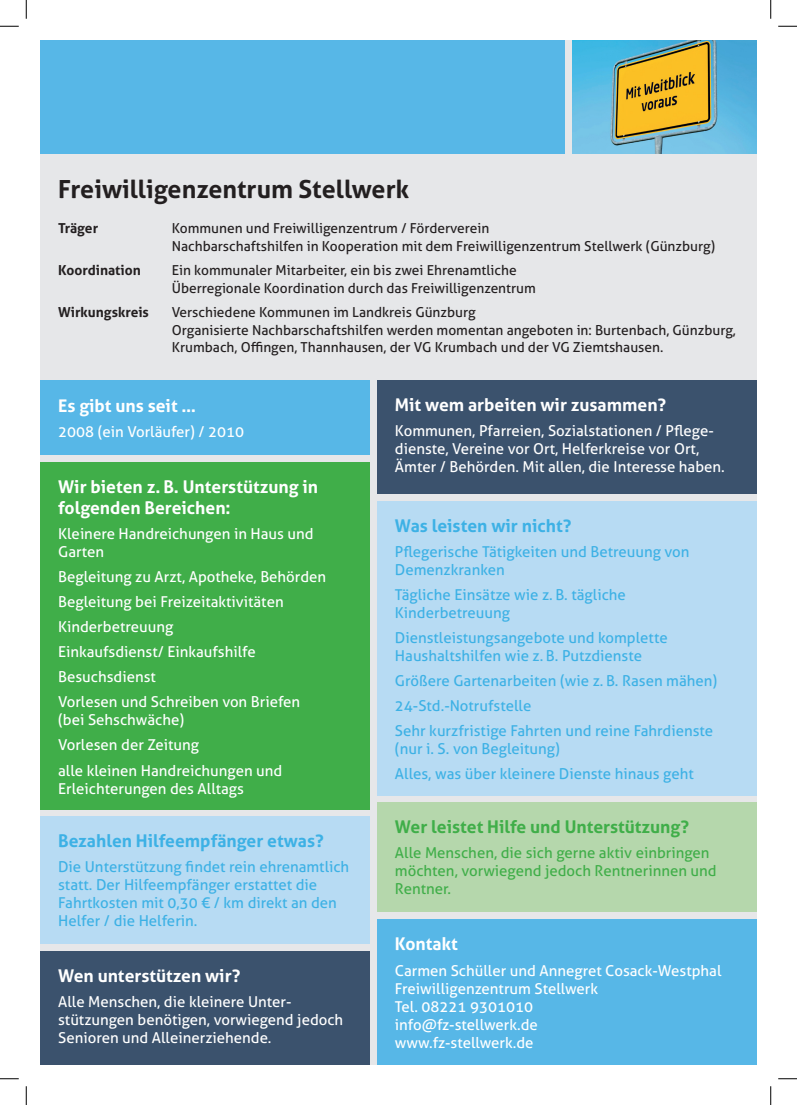
<style>
.page{position:relative;width:797px;height:1105px;background:#fff}
.page>*{position:absolute;margin:0;border:0;box-sizing:border-box;transform-origin:0 0}
.t1{font:700 25px "Aller";color:#231f20}
.t2{font:700 17.5px/21px "Aller";color:#fff}
.t3{font:700 17.5px "Aller";color:#3db1e5}
.t4{font:700 17.5px "Aller";color:#40ae49}
.t5{font:15px/18px "Aller";color:#fff}
.t6{font:15px/18px "Aller";color:#3db1e5}
.t7{font:15px/18px "Aller";color:#40ae49}
.t8{font:13.75px/17.5px "Aller";color:#231f20}
.t9{font:700 13.75px "Aller";color:#231f20}
</style>
<div class="page">
<div style="left:40px;top:40px;width:716px;height:1024px;background:#e6e7e9"></div>
<div style="left:40px;top:40px;width:525px;height:114px;background:#57b7e7"></div>
<img style="left:572px;top:40px;width:184px;height:114px">
<div style="left:40px;top:381px;width:330px;height:74px;background:#57b7e7"></div>
<div style="left:377px;top:919px;width:379px;height:145px;background:#57b7e7"></div>
<div style="left:40px;top:462px;width:330px;height:347px;background:#40ae49"></div>
<div style="left:40px;top:816px;width:330px;height:128px;background:#b7dbf3"></div>
<div style="left:377px;top:802px;width:379px;height:110px;background:#b5d7ac"></div>
<div style="left:40px;top:951px;width:330px;height:113px;background:#3b526d"></div>
<div style="left:377px;top:381px;width:379px;height:113px;background:#3b526d"></div>
<div style="left:377px;top:501px;width:379px;height:294px;background:#b7dbf3"></div>
<svg style="left:0;top:25px;width:19px;height:2px"></svg>
<svg style="left:778px;top:25px;width:19px;height:2px"></svg>
<svg style="left:0;top:1078px;width:19px;height:1px"></svg>
<svg style="left:778px;top:1078px;width:19px;height:1px"></svg>
<svg style="left:25px;top:0;width:2px;height:19px"></svg>
<svg style="left:25px;top:1086px;width:2px;height:19px"></svg>
<svg style="left:770px;top:0;width:1px;height:19px"></svg>
<svg style="left:770px;top:1086px;width:1px;height:19px"></svg>
<h1 class="t1" style="left:58px;top:174px;width:352px">Freiwilligenzentrum Stellwerk</h1>
<p class="t9" style="left:58px;top:220px;width:42px">Träger</p>
<p class="t8" style="left:172px;top:219px;width:545px">Kommunen und Freiwilligenzentrum / Förderverein<br>Nachbarschaftshilfen in Kooperation mit dem Freiwilligenzentrum Stellwerk (Günzburg)</p>
<p class="t9" style="left:58px;top:262px;width:84px">Koordination</p>
<p class="t8" style="left:172px;top:261px;width:366px">Ein kommunaler Mitarbeiter, ein bis zwei Ehrenamtliche<br>Überregionale Koordination durch das Freiwilligenzentrum</p>
<p class="t9" style="left:58px;top:304px;width:92px">Wirkungskreis</p>
<p class="t8" style="left:172px;top:304px;width:565px">Verschiedene Kommunen im Landkreis Günzburg<br>Organisierte Nachbarschaftshilfen werden momentan angeboten in: Burtenbach, Günzburg,<br>Krumbach, Offingen, Thannhausen, der VG Krumbach und der VG Ziemtshausen.</p>
<p class="t2" style="left:58px;top:395px;width:139px">Es gibt uns seit …</p>
<p class="t5" style="left:58px;top:422px;width:188px">2008 (ein Vorläufer) / 2010</p>
<p class="t2" style="left:58px;top:476px;width:261px">Wir bieten z. B. Unterstützung in folgenden Bereichen:</p>
<p class="t5" style="left:58px;top:524px;width:257px">Kleinere Handreichungen in Haus und<br>Garten</p>
<p class="t5" style="left:58px;top:564px;width:269px;line-height:25.1px">Begleitung zu Arzt, Apotheke, Behörden<br>Begleitung bei Freizeitaktivitäten<br>Kinderbetreuung<br>Einkaufsdienst/ Einkaufshilfe<br>Besuchsdienst<br>Vorlesen und Schreiben von Briefen</p>
<p class="t5" style="left:58px;top:707px;width:226px;line-height:25.1px">(bei Sehschwäche)<br>Vorlesen der Zeitung<br>alle kleinen Handreichungen und</p>
<p class="t5" style="left:58px;top:779px;width:187px">Erleichterungen des Alltags</p>
<p class="t3" style="left:58px;top:830px;width:267px">Bezahlen Hilfeempfänger etwas?</p>
<p class="t6" style="left:58px;top:858px;width:293px">Die Unterstützung findet rein ehrenamtlich statt. Der Hilfeempfänger erstattet die Fahrtkosten mit 0,30 € / km direkt an den Helfer / die Helferin.</p>
<p class="t2" style="left:58px;top:965px;width:184px">Wen unterstützen wir?</p>
<p class="t5" style="left:58px;top:992px;width:287px">Alle Menschen, die kleinere Unter&shy;stützungen benötigen, vorwiegend jedoch<br>Senioren und Alleinerziehende.</p>
<p class="t2" style="left:395px;top:394px;width:273px">Mit wem arbeiten wir zusammen?</p>
<p class="t5" style="left:395px;top:422px;width:331px">Kommunen, Pfarreien, Sozialstationen / Pflege&shy;dienste, Vereine vor Ort, Helferkreise vor Ort,<br>Ämter / Behörden. Mit allen, die Interesse haben.</p>
<p class="t3" style="left:395px;top:515px;width:178px">Was leisten wir nicht?</p>
<p class="t6" style="left:395px;top:542px;width:296px">Pflegerische Tätigkeiten und Betreuung von<br>Demenzkranken</p>
<p class="t6" style="left:395px;top:585px;width:232px">Tägliche Einsätze wie z. B. tägliche<br>Kinderbetreuung</p>
<p class="t6" style="left:395px;top:629px;width:274px">Dienstleistungsangebote und komplette<br>Haushaltshilfen wie z. B. Putzdienste</p>
<p class="t6" style="left:395px;top:668px;width:324px;line-height:25.1px">Größere Gartenarbeiten (wie z. B. Rasen mähen)<br>24-Std.-Notrufstelle<br>Sehr kurzfristige Fahrten und reine Fahrdienste</p>
<p class="t6" style="left:395px;top:736px;width:300px;line-height:25.1px">(nur i. S. von Begleitung)<br>Alles, was über kleinere Dienste hinaus geht</p>
<p class="t4" style="left:395px;top:816px;width:295px">Wer leistet Hilfe und Unterstützung?</p>
<p class="t7" style="left:395px;top:844px;width:323px">Alle Menschen, die sich gerne aktiv einbringen möchten, vorwiegend jedoch Rentnerinnen und<br>Rentner.</p>
<p class="t2" style="left:395px;top:933px;width:64px">Kontakt</p>
<p class="t5" style="left:395px;top:961px;width:328px">Carmen Schüller und Annegret Cosack-Westphal<br>Freiwilligenzentrum Stellwerk<br>Tel. 08221 9301010<br>info@fz-stellwerk.de<br>www.fz-stellwerk.de</p>
</div>
